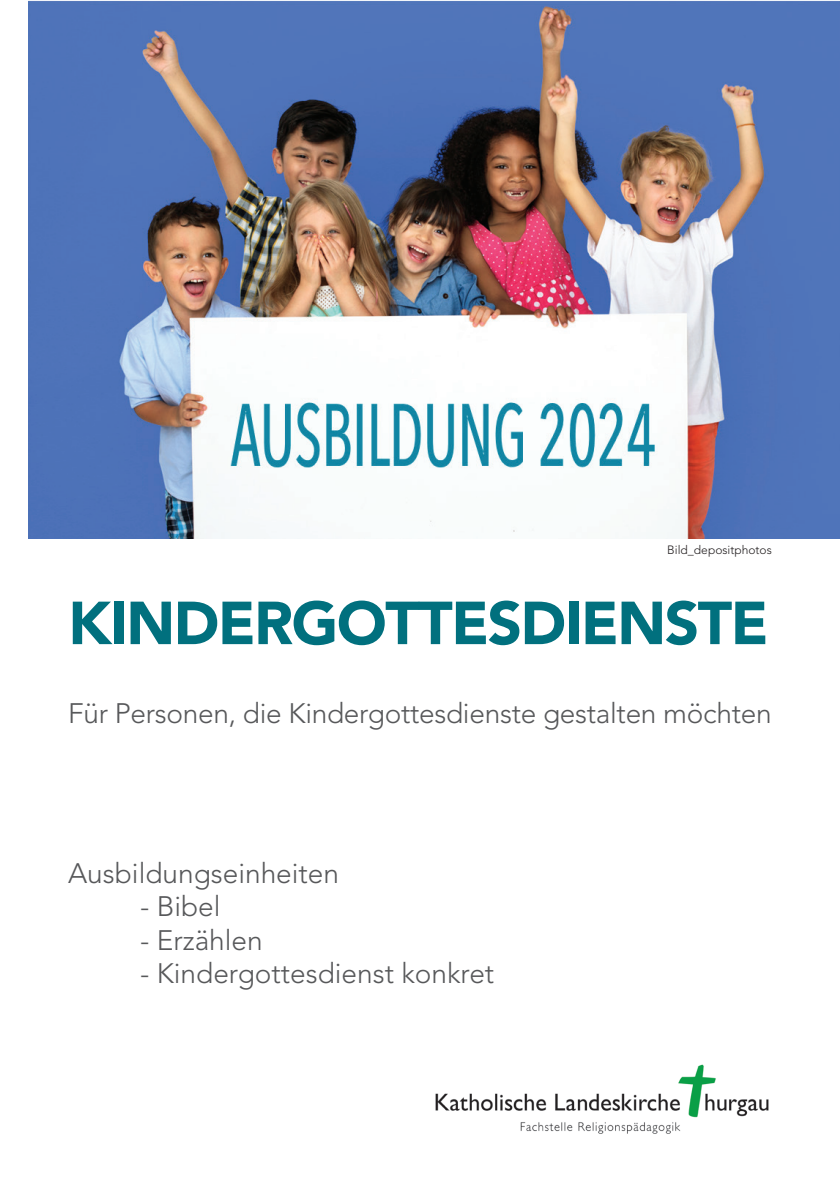
<style>
.page{position:relative;width:840px;height:1191px;background:#fff}
.page>*{position:absolute;margin:0;border:0;box-sizing:border-box;transform-origin:0 0}
.t1{font:900 60px "Avenir LT Std";letter-spacing:-.025em;color:#01707e}
.t2{font:300 28px "Avenir LT Std";color:#57585a}
.t3{font:300 12px "Avenir LT Std";color:#231f20}
</style>
<div class="page">
<img style="left:28px;top:0;width:811px;height:539px">
<img style="left:435px;top:1064px;width:334px;height:70px">
<p class="t3" style="left:667px;top:542px;width:106px">Bild_depositphotos</p>
<h1 class="t1" style="left:68px;top:587px;width:701px">KINDERGOTTESDIENSTE</h1>
<p class="t2" style="left:68px;top:696px;width:704px">Für Personen, die Kindergottesdienste gestalten möchten</p>
<p class="t2" style="left:68px;top:856px;width:272px">Ausbildungseinheiten</p>
<p class="t2" style="left:140px;top:890px;width:82px">- Bibel</p>
<p class="t2" style="left:140px;top:923px;width:124px">- Erzählen</p>
<p class="t2" style="left:140px;top:957px;width:355px">- Kindergottesdienst konkret</p>
</div>
